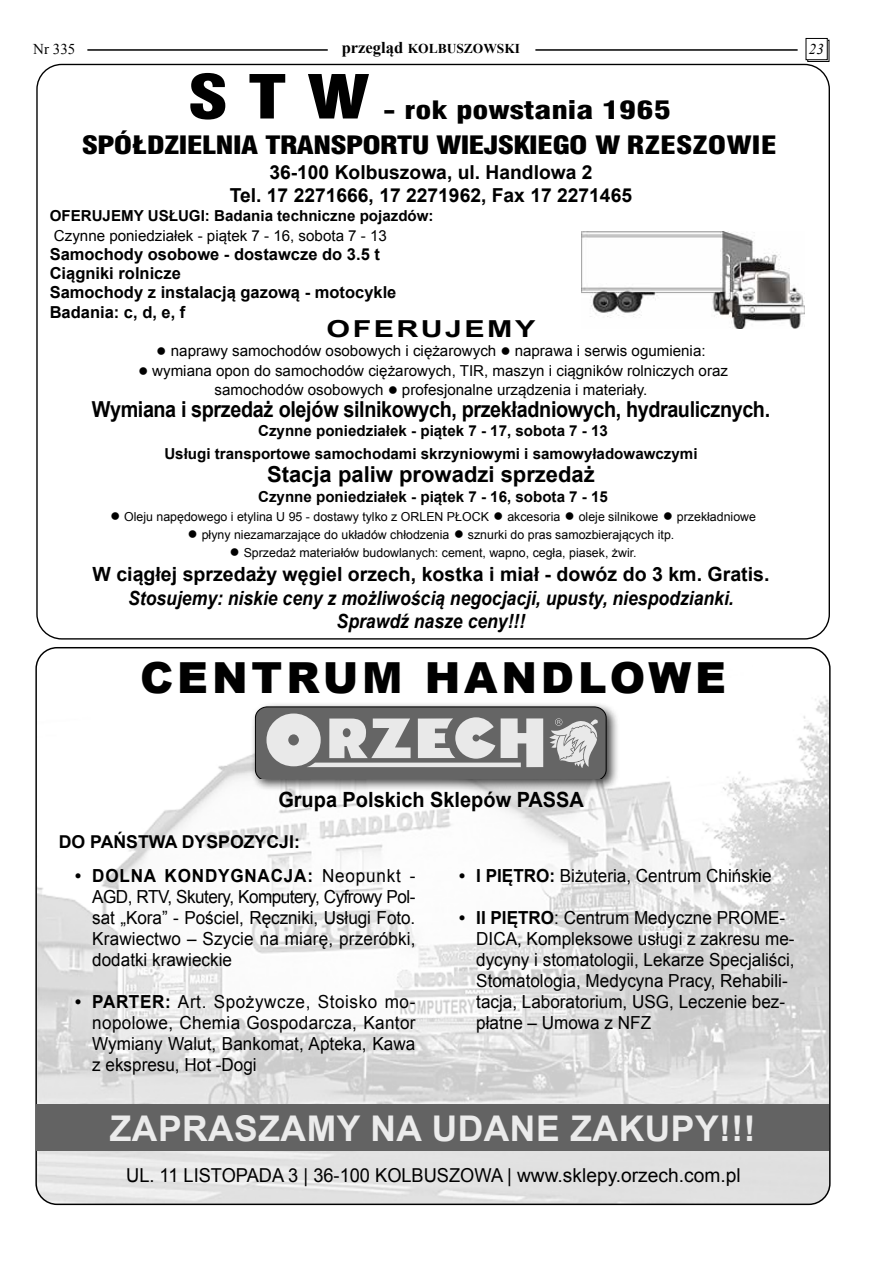
<style>
.page{position:relative;width:893px;height:1263px;background:#fff}
.page>*{position:absolute;margin:0;border:0;box-sizing:border-box;transform-origin:0 0}
.t1{font:59.1px "Swis 721 Blk Cn EU";color:#000;scale:1.3 1}
.t2{font:900 42.75px "Arial";letter-spacing:.09em;color:#000}
.t3{font:700 35.4px "Arial";letter-spacing:.015em;color:#ebebeb}
.t4{font:24.75px/35.7px "Swis 721 Blk Cn EU";letter-spacing:-.03em;color:#000;scale:1.3 1}
.t5{font:700 23.4px "Arial";letter-spacing:.08em;color:#000;scale:1.3 1}
.t6{font:700 22.05px "Arial";letter-spacing:-.02em;color:#000;scale:.9 1}
.t7{font:700 22.05px "Arial";color:#000}
.t8{font:700 21px "Arial";color:#000;scale:.95 1}
.t9{font:italic 700 19.5px/23.7px "Arial";color:#000;text-align:center;scale:.9 1}
.t10{font:700 19.5px "Arial";color:#000}
.t11{font:700 19.2px/23.2px "Arial";color:#000;text-align:center}
.t12{font:19.2px "Arial";color:#000;scale:.95 1}
.t13{font:18px/21px "Arial";color:#000;text-align:justify;scale:.95 1}
.t14{font:700 17.7px "Arial";color:#000}
.t15{font:700 16.5px/19.2px "Arial";color:#000}
.t16{font:15.15px/19.2px "Arial";color:#000;text-align:center}
.t17{font:700 15.15px/23.2px "Arial";color:#000;text-align:center}
.t18{font:15px "Times New Roman";color:#000}
.t19{font:italic 15px "Times New Roman";color:#000}
.t20{font:700 13.5px "Times New Roman";color:#000}
.t21{font:12.45px/18.1px "Arial";color:#000;text-align:center}
.s1{font-size:16.5px}
.s2{font-family:"Newspaper Pi"}
.s3{font-family:"Newspaper Pi";font-size:15.15px}
.s4{font-weight:700}
</style>
<div class="page">
<hr style="left:87px;top:49px;width:241px;height:2px;background:#000">
<hr style="left:535px;top:49px;width:263px;height:2px;background:#000">
<div style="left:807px;top:40px;width:22px;height:22px;border:1px solid #000"></div>
<div style="left:806px;top:38px;width:21px;height:22px;background:#fff"></div>
<div style="left:806px;top:38px;width:21px;height:22px;border:1px solid #000"></div>
<img style="left:37px;top:696px;width:792px;height:507px">
<div style="left:251px;top:702px;width:368px;height:90px;background:#000;opacity:.75"></div>
<svg style="left:255px;top:707px;width:351px;height:71px;background:#9b9b9b"></svg>
<div style="left:36px;top:1104px;width:793px;height:47px;background:#636363"></div>
<img style="left:582px;top:232px;width:222px;height:97px">
<p class="t18" style="left:33px;top:39px;width:44px">Nr 335</p>
<p class="t20" style="left:342px;top:39px;width:180px"><span class="s1">przegląd</span> KOLBUSZOWSKI</p>
<p class="t19" style="left:809px;top:39px;width:16px">23</p>
<h1 class="t1" style="left:188px;top:60px;width:141px">S T W</h1>
<h3 class="t4" style="left:82px;top:93px;width:536px;text-indent:301px">- rok powstania 1965<br>SPÓŁDZIELNIA TRANSPORTU WIEJSKIEGO W RZESZOWIE</h3>
<p class="t11" style="left:230px;top:161px;width:404px">36-100 Kolbuszowa, ul. Handlowa 2<br>Tel. 17 2271666, 17 2271962, Fax 17 2271465</p>
<p class="t17" style="left:50px;top:205px;width:385px">OFERUJEMY USŁUGI: Badania techniczne pojazdów:</p>
<p class="t16" style="left:54px;top:226px;width:335px">Czynne poniedziałek - piątek 7 - 16, sobota 7 - 13</p>
<p class="t15" style="left:50px;top:245px;width:348px">Samochody osobowe - dostawcze do 3.5 t<br>Ciągniki rolnicze<br>Samochody z instalacją gazową - motocykle<br>Badania: c, d, e, f</p>
<p class="t5" style="left:327px;top:313px;width:162px">OFERUJEMY</p>
<p class="t16" style="left:138px;top:341px;width:591px"><span class="s2">q</span> naprawy samochodów osobowych i ciężarowych <span class="s2">q</span> naprawa i serwis ogumienia:<br><span class="s2">q</span> wymiana opon do samochodów ciężarowych, TIR, maszyn i ciągników rolniczych oraz samochodów osobowych <span class="s2">q</span> profesjonalne urządzenia i materiały.</p>
<p class="t6" style="left:92px;top:394px;width:755px">Wymiana i sprzedaż olejów silnikowych, przekładniowych, hydraulicznych.</p>
<p class="t17" style="left:164px;top:420px;width:535px">Czynne poniedziałek - piątek 7 - 17, sobota 7 - 13<br>Usługi transportowe samochodami skrzyniowymi i samowyładowawczymi</p>
<p class="t7" style="left:267px;top:460px;width:329px">Stacja paliw prowadzi sprzedaż</p>
<p class="t17" style="left:258px;top:485px;width:351px">Czynne poniedziałek - piątek 7 - 16, sobota 7 - 15</p>
<p class="t21" style="left:110px;top:508px;width:647px"><span class="s3">q</span> Oleju napędowego i etylina U 95 - dostawy tylko z ORLEN PŁOCK <span class="s3">q</span> akcesoria <span class="s3">q</span> oleje silnikowe <span class="s3">q</span> przekładniowe <span class="s3">q</span> płyny niezamarzające do układów chłodzenia <span class="s3">q</span> sznurki do pras samozbierających itp.<br><span class="s3">q</span> Sprzedaż materiałów budowlanych: cement, wapno, cegła, piasek, żwir.</p>
<p class="t10" style="left:92px;top:561px;width:678px">W ciągłej sprzedaży węgiel orzech, kostka i miał - dowóz do 3 km. Gratis.</p>
<p class="t9" style="left:128px;top:587px;width:674px">Stosujemy: niskie ceny z możliwością negocjacji, upusty, niespodzianki.<br>Sprawdź nasze ceny!!!</p>
<h2 class="t2" style="left:140px;top:647px;width:587px">CENTRUM HANDLOWE</h2>
<p class="t8" style="left:278px;top:786px;width:323px">Grupa Polskich Sklepów PASSA</p>
<p class="t14" style="left:59px;top:830px;width:243px">DO PAŃSTWA DYSPOZYCJI:</p>
<p class="t13" style="left:92px;top:865px;width:342px;text-indent:-17px"><span class="s4">• DOLNA KONDYGNACJA:</span> Neopunkt - AGD, RTV, Skutery, Komputery, Cyfrowy Pol&shy;sat „Kora” - Pościel, Ręczniki, Usługi Foto.<br>Krawiectwo – Szycie na miarę, przeróbki, dodatki krawieckie</p>
<p class="t13" style="left:92px;top:991px;width:342px;text-indent:-17px"><span class="s4">• PARTER:</span> Art. Spożywcze, Stoisko mo&shy;nopolowe, Chemia Gospodarcza, Kantor Wymiany Walut, Bankomat, Apteka, Kawa z ekspresu, Hot -Dogi</p>
<p class="t13" style="left:459px;top:865px;width:330px"><span class="s4">• I PIĘTRO:</span> Biżuteria, Centrum Chińskie</p>
<p class="t13" style="left:476px;top:907px;width:337px;text-align:left;text-indent:-17px"><span class="s4">• II PIĘTRO</span>: Centrum Medyczne PROME-DICA, Kompleksowe usługi z zakresu me&shy;dycyny i stomatologii, Lekarze Specjaliści, Stomatologia, Medycyna Pracy, Rehabili&shy;tacja, Laboratorium, USG, Leczenie bez&shy;płatne – Umowa z NFZ</p>
<h3 class="t3" style="left:110px;top:1105px;width:647px">ZAPRASZAMY NA UDANE ZAKUPY!!!</h3>
<p class="t12" style="left:126px;top:1163px;width:648px">UL. 11 LISTOPADA 3 | 36-100 KOLBUSZOWA | www.sklepy.orzech.com.pl</p>
</div>
